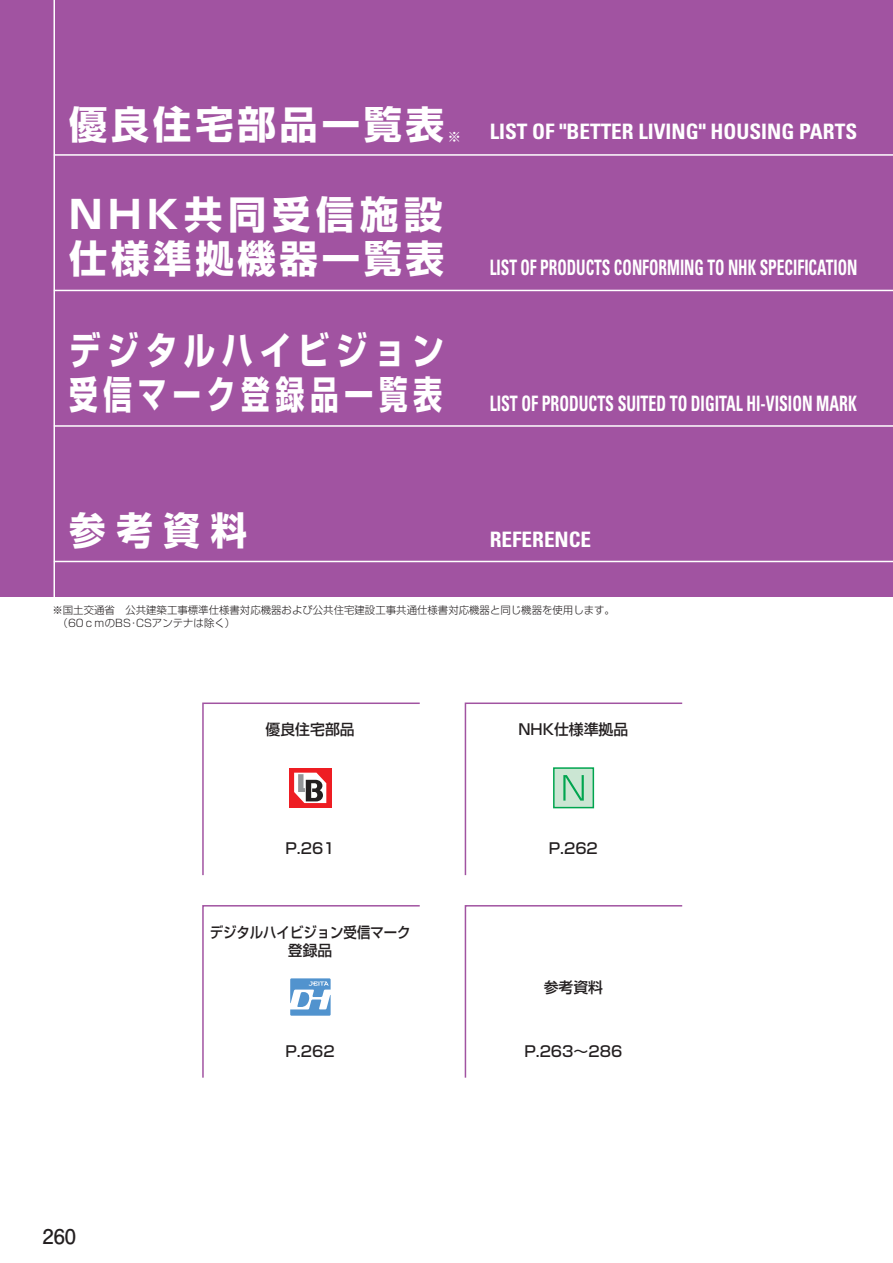
<style>
.page{position:relative;width:893px;height:1263px;background:#fff}
.page>*{position:absolute;margin:0;border:0;box-sizing:border-box;transform-origin:0 0}
.t1{font:38.25px/43.5px "Shin Go Pr 6 N Bold 90 msp RKSJ H";letter-spacing:.2em;color:#fff;scale:.83 1}
.t2{font:38.25px/43.5px "Shin Go Pr 6 N Bold 90 msp RKSJ H";letter-spacing:.125em;color:#fff}
.t3{font:38.25px "Shin Go Pr 6 N Bold 90 msp RKSJ H";letter-spacing:.1em;color:#fff}
.t4{font:38.25px "Shin Go Pr 6 N Bold 90 msp RKSJ H";letter-spacing:.15em;color:#fff;scale:.95 1}
.t5{font:700 condensed 21.3px "Univers";color:#fff;scale:.73 1}
.t6{font:700 condensed 21.3px "Univers";color:#fff;scale:.75 1}
.t7{font:700 condensed 21.3px "Univers";color:#fff}
.t8{font:20.25px "Futo Go B101 Pro Bold 90 msp RKSJ H";color:#231f20}
.t9{font:14.85px "Shin Go Pro Medium 90 msp RKSJ H";color:#231f20}
.t10{font:14.85px/18px "Shin Go Pro Medium 90 msp RKSJ H";color:#231f20;text-align:center;scale:.9 1}
.t11{font:13.8px "Shin Go Pro Regular 90 msp RKSJ H";color:#fff}
.t12{font:10.35px/12.8px "Shin Go Pro Light 90 msp RKSJ H";color:#231f20}
</style>
<div class="page">
<div style="left:0;top:0;width:893px;height:597px;background:#a153a1"></div>
<hr style="left:53px;top:0;width:2px;height:600px;background:#fff">
<hr style="left:54px;top:154px;width:839px;height:2px;background:#fff">
<hr style="left:54px;top:290px;width:839px;height:1px;background:#fff">
<hr style="left:54px;top:425px;width:839px;height:2px;background:#fff">
<hr style="left:54px;top:561px;width:839px;height:1px;background:#fff">
<svg style="left:202px;top:702px;width:218px;height:174px"></svg>
<svg style="left:464px;top:702px;width:219px;height:174px"></svg>
<svg style="left:202px;top:905px;width:218px;height:173px"></svg>
<svg style="left:464px;top:905px;width:219px;height:173px"></svg>
<h1 class="t3" style="left:69px;top:110px;width:377px">優良住宅部品一覧表</h1>
<h3 class="t11" style="left:448px;top:131px;width:15px">※</h3>
<h1 class="t2" style="left:69px;top:198px;width:377px">NHK共同受信施設仕様準拠機器一覧表</h1>
<h1 class="t1" style="left:69px;top:334px;width:453px">デジタルハイビジョン受信マーク登録品一覧表</h1>
<h2 class="t7" style="left:490px;top:124px;width:369px">LIST OF "BETTER LIVING" HOUSING PARTS</h2>
<h2 class="t5" style="left:490px;top:260px;width:505px">LIST OF PRODUCTS CONFORMING TO NHK SPECIFICATION</h2>
<h2 class="t6" style="left:490px;top:396px;width:491px">LIST OF PRODUCTS SUITED TO DIGITAL HI-VISION MARK</h2>
<h1 class="t4" style="left:69px;top:516px;width:189px">参考資料</h1>
<h2 class="t7" style="left:490px;top:532px;width:103px">REFERENCE</h2>
<p class="t12" style="left:58px;top:605px;width:559px;text-indent:-5px">※国土交通省　公共建築工事標準仕様書対応機器および公共住宅建設工事共通仕様書対応機器と同じ機器を使用します。（60ｃｍのBS・CSアンテナは除く）</p>
<h3 class="t8" style="left:43px;top:1228px;width:35px">260</h3>
<h3 class="t9" style="left:265px;top:723px;width:91px">優良住宅部品</h3>
<h3 class="t9" style="left:518px;top:723px;width:111px">NHK仕様準拠品</h3>
<h3 class="t9" style="left:286px;top:842px;width:51px">P.261</h3>
<h3 class="t9" style="left:549px;top:842px;width:51px">P.262</h3>
<h3 class="t10" style="left:210px;top:925px;width:225px">デジタルハイビジョン受信マーク登録品</h3>
<h3 class="t9" style="left:544px;top:982px;width:61px">参考資料</h3>
<h3 class="t9" style="left:286px;top:1046px;width:51px">P.262</h3>
<h3 class="t9" style="left:524px;top:1046px;width:99px">P.263～286</h3>
</div>
